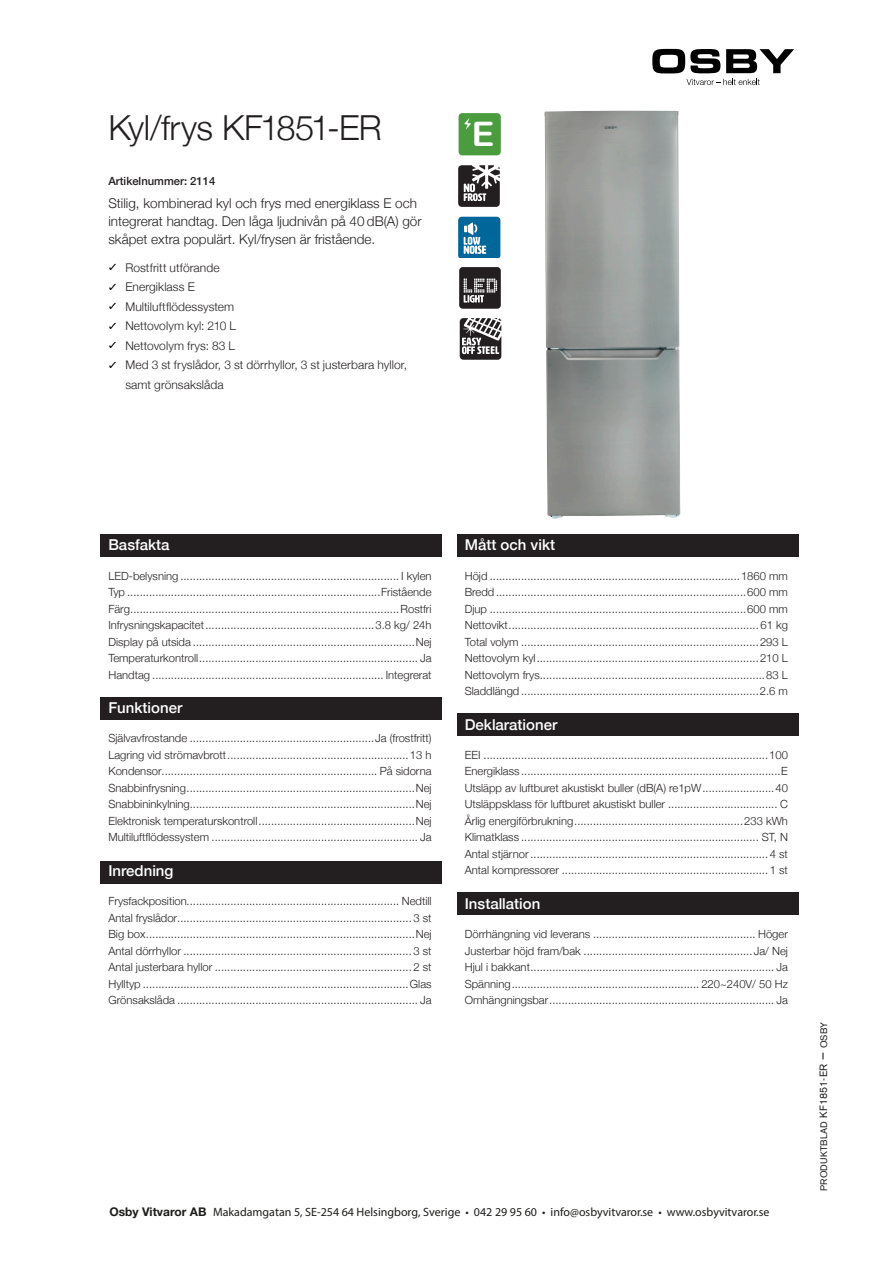
<style>
.page{position:relative;width:893px;height:1263px;background:#fff}
.page>*{position:absolute;margin:0;border:0;box-sizing:border-box;transform-origin:0 0}
.t1{font:300 34.5px "Helvetica Neue";letter-spacing:-.02em;color:#231f20}
.t2{font:33.75px "Arial Rounded MT Bold";color:#fff}
.Mellanrubrik{font:500 15px "Helvetica Neue";color:#fff}
.tabelltext{font:500 15px "Helvetica Neue";color:#fff}
.tabelltext-2{font:300 13.5px/18px "Helvetica Neue";color:#231f20}
.t3{font:300 12px/19.5px "Helvetica Neue";letter-spacing:.005em;color:#231f20}
.t4{font:300 12px "Helvetica Neue LT Std";color:#1d1d1b}
.tabelltext-3{font:300 11.25px "Helvetica Neue";color:#231f20}
.Art_nr{font:500 11.25px "Helvetica Neue";color:#231f20}
.t5{font:9.45px "Akzidenz Grotesk BE";letter-spacing:.02em;color:#231f20}
.s1{font-weight:700}
.s2{font-size:10.5px}
.s3{font-size:13.5px}
</style>
<div class="page">
<div style="left:100px;top:534px;width:341px;height:22px;background:#231f20"></div>
<div style="left:100px;top:697px;width:341px;height:23px;background:#231f20"></div>
<div style="left:100px;top:861px;width:341px;height:23px;background:#231f20"></div>
<div style="left:457px;top:534px;width:341px;height:22px;background:#231f20"></div>
<div style="left:457px;top:713px;width:341px;height:23px;background:#231f20"></div>
<div style="left:457px;top:892px;width:341px;height:23px;background:#231f20"></div>
<svg style="left:652px;top:49px;width:68px;height:24px"></svg>
<svg style="left:726px;top:49px;width:68px;height:24px"></svg>
<svg style="left:686px;top:79px;width:74px;height:6px"></svg>
<svg style="left:109px;top:264px;width:7px;height:6px"></svg>
<svg style="left:109px;top:283px;width:7px;height:7px"></svg>
<svg style="left:109px;top:303px;width:7px;height:6px"></svg>
<svg style="left:109px;top:322px;width:7px;height:7px"></svg>
<svg style="left:109px;top:342px;width:7px;height:6px"></svg>
<svg style="left:109px;top:361px;width:7px;height:7px"></svg>
<div style="left:459px;top:113px;width:42px;height:42px;background:#4b9b3f;border-radius:4px"></div>
<svg style="left:464px;top:118px;width:7px;height:12px"></svg>
<div style="left:459px;top:267px;width:42px;height:41px;background:#231f20;border-radius:4px"></div>
<svg style="left:464px;top:278px;width:33px;height:25px"></svg>
<svg style="left:458px;top:217px;width:42px;height:40px;background:#3183ad"></svg>
<svg style="left:458px;top:165px;width:42px;height:41px"></svg>
<svg style="left:460px;top:318px;width:41px;height:41px"></svg>
<img style="left:544px;top:111px;width:136px;height:407px">
<p class="t1" style="left:108px;top:100px;width:275px">Kyl/frys KF1851-ER</p>
<p class="t2" style="left:426px;top:114px;width:70px">F E</p>
<p class="Art_nr" style="left:108px;top:172px;width:108px">Artikelnummer: 2114</p>
<p class="tabelltext-2" style="left:108px;top:193px;width:315px">Stilig, kombinerad kyl och frys med energiklass E och integrerat handtag. Den låga ljudnivån på 40 dB(A) gör skåpet extra populärt. Kyl/frysen är fristående.</p>
<p class="t3" style="left:125px;top:257px;width:96px">Rostfritt utförande</p>
<p class="t3" style="left:125px;top:276px;width:71px">Energiklass E</p>
<p class="t3" style="left:125px;top:296px;width:110px">Multiluftflödessystem</p>
<p class="t3" style="left:125px;top:315px;width:112px">Nettovolym kyl: 210 L</p>
<p class="t3" style="left:125px;top:335px;width:111px">Nettovolym frys: 83 L</p>
<p class="t3" style="left:125px;top:354px;width:283px">Med 3 st fryslådor, 3 st dörrhyllor, 3 st justerbara hyllor, samt grönsakslåda</p>
<p class="Mellanrubrik" style="left:108px;top:533px;width:63px">Basfakta</p>
<p class="tabelltext-3" style="left:108px;top:567px;width:325px">LED-belysning ...................................................................... I kylen</p>
<p class="tabelltext-3" style="left:108px;top:583px;width:325px">Typ .................................................................................Fristående</p>
<p class="tabelltext-3" style="left:108px;top:600px;width:325px">Färg......................................................................................Rostfri</p>
<p class="tabelltext-3" style="left:108px;top:616px;width:325px">Infrysningskapacitet......................................................3.8 kg/ 24h</p>
<p class="tabelltext-3" style="left:108px;top:633px;width:325px">Display på utsida .......................................................................Nej</p>
<p class="tabelltext-3" style="left:108px;top:649px;width:325px">Temperaturkontroll...................................................................... Ja</p>
<p class="tabelltext-3" style="left:108px;top:666px;width:325px">Handtag .......................................................................... Integrerat</p>
<p class="Mellanrubrik" style="left:108px;top:696px;width:75px">Funktioner</p>
<p class="tabelltext-3" style="left:108px;top:729px;width:325px">Självavfrostande ...........................................................Ja (frostfritt)</p>
<p class="tabelltext-3" style="left:108px;top:746px;width:325px">Lagring vid strömavbrott..........................................................13 h</p>
<p class="tabelltext-3" style="left:108px;top:762px;width:325px">Kondensor..................................................................... På sidorna</p>
<p class="tabelltext-3" style="left:108px;top:779px;width:325px">Snabbinfrysning.........................................................................Nej</p>
<p class="tabelltext-3" style="left:108px;top:795px;width:325px">Snabbininkylning........................................................................Nej</p>
<p class="tabelltext-3" style="left:108px;top:812px;width:325px">Elektronisk temperaturskontroll..................................................Nej</p>
<p class="tabelltext-3" style="left:108px;top:828px;width:325px">Multiluftflödessystem .................................................................. Ja</p>
<p class="Mellanrubrik" style="left:108px;top:858px;width:67px">Inredning</p>
<p class="tabelltext-3" style="left:108px;top:892px;width:325px">Frysfackposition.................................................................... Nedtill</p>
<p class="tabelltext-3" style="left:108px;top:909px;width:325px">Antal fryslådor........................................................................... 3 st</p>
<p class="tabelltext-3" style="left:108px;top:925px;width:325px">Big box......................................................................................Nej</p>
<p class="tabelltext-3" style="left:108px;top:942px;width:325px">Antal dörrhyllor ......................................................................... 3 st</p>
<p class="tabelltext-3" style="left:108px;top:958px;width:325px">Antal justerbara hyllor ............................................................... 2 st</p>
<p class="tabelltext-3" style="left:108px;top:975px;width:325px">Hylltyp .....................................................................................Glas</p>
<p class="tabelltext-3" style="left:108px;top:991px;width:325px">Grönsakslåda ............................................................................. Ja</p>
<p class="tabelltext" style="left:465px;top:533px;width:92px">Mått och vikt</p>
<p class="tabelltext-3" style="left:465px;top:567px;width:325px">Höjd ................................................................................1860 mm</p>
<p class="tabelltext-3" style="left:465px;top:583px;width:325px">Bredd ................................................................................600 mm</p>
<p class="tabelltext-3" style="left:465px;top:600px;width:325px">Djup ..................................................................................600 mm</p>
<p class="tabelltext-3" style="left:465px;top:616px;width:325px">Nettovikt................................................................................ 61 kg</p>
<p class="tabelltext-3" style="left:465px;top:633px;width:325px">Total volym ............................................................................293 L</p>
<p class="tabelltext-3" style="left:465px;top:649px;width:325px">Nettovolym kyl.......................................................................210 L</p>
<p class="tabelltext-3" style="left:465px;top:666px;width:325px">Nettovolym frys........................................................................83 L</p>
<p class="tabelltext-3" style="left:465px;top:682px;width:325px">Sladdlängd ............................................................................2.6 m</p>
<p class="Mellanrubrik" style="left:465px;top:712px;width:94px">Deklarationer</p>
<p class="tabelltext-3" style="left:465px;top:746px;width:325px">EEI ...........................................................................................100</p>
<p class="tabelltext-3" style="left:465px;top:762px;width:325px">Energiklass ...................................................................................E</p>
<p class="tabelltext-3" style="left:465px;top:779px;width:325px">Utsläpp av luftburet akustiskt buller (dB(A) re1pW.......................40</p>
<p class="tabelltext-3" style="left:465px;top:795px;width:325px">Utsläppsklass för luftburet akustiskt buller ................................... C</p>
<p class="tabelltext-3" style="left:465px;top:812px;width:325px">Årlig energiförbrukning......................................................233 kWh</p>
<p class="tabelltext-3" style="left:465px;top:828px;width:325px">Klimatklass ............................................................................ ST, N</p>
<p class="tabelltext-3" style="left:465px;top:845px;width:325px">Antal stjärnor ............................................................................ 4 st</p>
<p class="tabelltext-3" style="left:465px;top:861px;width:325px">Antal kompressorer .................................................................. 1 st</p>
<p class="Mellanrubrik" style="left:465px;top:891px;width:77px">Installation</p>
<p class="tabelltext-3" style="left:465px;top:925px;width:325px">Dörrhängning vid leverans .................................................... Höger</p>
<p class="tabelltext-3" style="left:465px;top:942px;width:325px">Justerbar höjd fram/bak ......................................................Ja/ Nej</p>
<p class="tabelltext-3" style="left:465px;top:958px;width:325px">Hjul i bakkant.............................................................................. Ja</p>
<p class="tabelltext-3" style="left:465px;top:975px;width:325px">Spänning............................................................ 220~240V/ 50 Hz</p>
<p class="tabelltext-3" style="left:465px;top:991px;width:325px">Omhängningsbar........................................................................ Ja</p>
<p class="t4" style="left:109px;top:1205px;width:662px"><span class="s1">Osby Vitvaror AB</span> Makadamgatan 5, SE-254 64 Helsingborg, Sverige • 042 29 95 60 • info@osbyvitvaror.se • www.osbyvitvaror.se</p>
<p class="t5" style="left:818px;top:1191px;width:170px;rotate:-90deg">produktblad <span class="s2">KF1851-ER</span> <span class="s3">–</span> osby</p>
</div>
